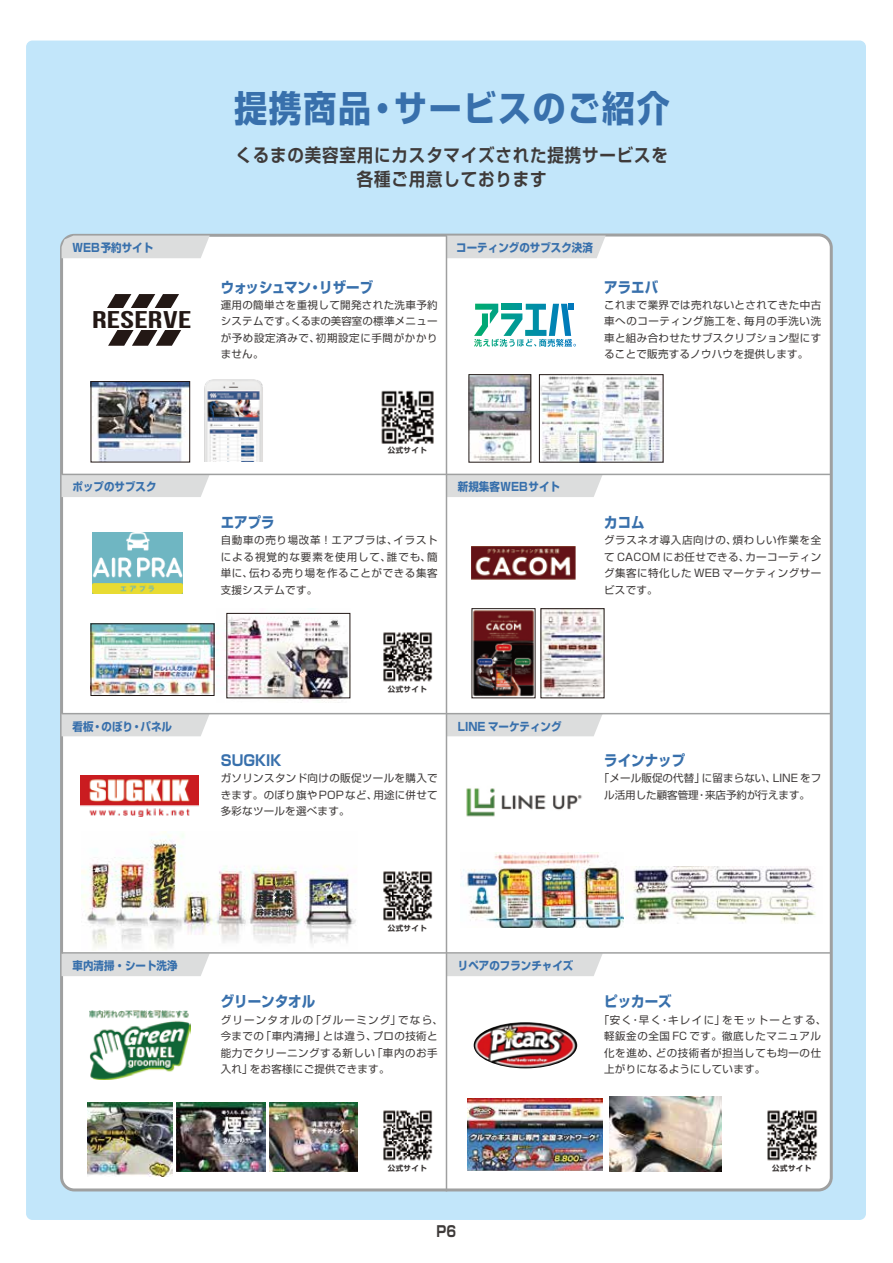
<style>
.page{position:relative;width:893px;height:1263px;background:#fff}
.page>*{position:absolute;margin:0;border:0;box-sizing:border-box;transform-origin:0 0}
.t1{font:700 36.3px "Shin Go Pr 5";letter-spacing:.05em;color:#3870ac;scale:.91 1}
.t2{font:24.15px "Bebas Neue";letter-spacing:.01em;color:#231815;scale:1.5 1}
.t3{font:700 18.15px/24px "Shin Go Pr 5 De";letter-spacing:.05em;color:#3e3a39;text-align:center;scale:.91 1}
.t4{font:700 15px "Shin Go Pr 5";color:#3e3a39;scale:.8 1}
.t5{font:700 14.85px "Shin Go Pr 5";color:#3870ac;scale:.91 1}
.t6{font:700 11.55px "Shin Go Pr 5";color:#3870ac;scale:.91 1}
.t7{font:10.5px/16.5px "Shin Go Pr 5";letter-spacing:.035em;color:#3e3a39;text-align:justify}
.t8{font:10.5px/16.5px "Shin Go Pr 5";letter-spacing:.055em;color:#3e3a39}
.t9{font:10.5px/16.5px "Shin Go Pr 5";color:#3e3a39;text-align:center}
.t10{font:700 7.5px "Shin Go Pr 5";letter-spacing:.05em;color:#3e3a39}
</style>
<div class="page">
<div style="left:26px;top:41px;width:840px;height:1179px;background:#c2e6fa;border-radius:6px"></div>
<div style="left:60px;top:233px;width:773px;height:959px;background:#fff"></div>
<div style="left:62px;top:954px;width:148px;height:22px;background:#dcdddd"></div>
<svg style="left:62px;top:714px;width:148px;height:22px;background:#dbdcdc"></svg>
<svg style="left:62px;top:475px;width:148px;height:22px;background:#dcdddd"></svg>
<div style="left:62px;top:236px;width:148px;height:22px;background:#dcdddd"></div>
<div style="left:447px;top:954px;width:156px;height:22px;background:#dcdddd"></div>
<svg style="left:447px;top:714px;width:156px;height:22px;background:#dbdcdc"></svg>
<svg style="left:447px;top:475px;width:156px;height:22px;background:#dcdddd"></svg>
<div style="left:447px;top:236px;width:159px;height:22px;background:#dcdddd"></div>
<img style="left:216px;top:608px;width:134px;height:95px">
<img style="left:93px;top:532px;width:90px;height:61px">
<svg style="left:474px;top:304px;width:102px;height:43px;background:#95d1d5"></svg>
<img style="left:474px;top:1022px;width:103px;height:46px">
<img style="left:89px;top:1011px;width:102px;height:69px">
<img style="left:471px;top:546px;width:104px;height:33px">
<img style="left:465px;top:780px;width:128px;height:41px">
<hr style="left:446px;top:236px;width:1px;height:955px;background:#9fa0a0">
<hr style="left:62px;top:713px;width:769px;height:1px;background:#9fa0a0">
<hr style="left:62px;top:474px;width:769px;height:1px;background:#9fa0a0">
<hr style="left:62px;top:952px;width:769px;height:2px;background:#9fa0a0">
<img style="left:81px;top:775px;width:118px;height:42px">
<img style="left:377px;top:387px;width:61px;height:60px">
<img style="left:377px;top:626px;width:61px;height:61px">
<img style="left:377px;top:865px;width:61px;height:61px">
<img style="left:377px;top:1105px;width:61px;height:60px">
<img style="left:761px;top:1105px;width:61px;height:60px">
<img style="left:625px;top:866px;width:198px;height:57px">
<img style="left:81px;top:831px;width:277px;height:120px">
<img style="left:461px;top:852px;width:163px;height:75px">
<img style="left:87px;top:1102px;width:85px;height:74px">
<img style="left:269px;top:1102px;width:89px;height:69px">
<img style="left:177px;top:1102px;width:88px;height:69px">
<img style="left:610px;top:1097px;width:111px;height:74px">
<img style="left:93px;top:626px;width:119px;height:68px">
<img style="left:468px;top:1098px;width:135px;height:73px">
<img style="left:93px;top:383px;width:95px;height:77px">
<img style="left:200px;top:379px;width:65px;height:82px">
<img style="left:474px;top:610px;width:59px;height:86px">
<img style="left:543px;top:610px;width:59px;height:86px">
<img style="left:471px;top:376px;width:58px;height:84px">
<div style="left:469px;top:374px;width:62px;height:88px;border:1px solid #221815"></div>
<div style="left:91px;top:381px;width:99px;height:81px;border:1px solid #221815"></div>
<div style="left:91px;top:624px;width:123px;height:72px;border:1px solid #221815"></div>
<div style="left:227px;top:613px;width:123px;height:85px;border:1px solid #221815"></div>
<img style="left:541px;top:376px;width:120px;height:84px">
<div style="left:539px;top:374px;width:124px;height:88px;border:1px solid #221815"></div>
<svg style="left:104px;top:294px;width:75px;height:15px"></svg>
<svg style="left:108px;top:330px;width:75px;height:16px"></svg>
<div style="left:88px;top:309px;width:109px;height:21px;background:#fff"></div>
<p class="t6" style="left:73px;top:239px;width:90px">WEB予約サイト</p>
<h2 class="t2" style="left:92px;top:306px;width:68px">RESERVE</h2>
<h1 class="t1" style="left:234px;top:79px;width:480px">提携商品・サービスのご紹介</h1>
<h3 class="t3" style="left:235px;top:142px;width:477px">くるまの美容室用にカスタマイズされた提携サービスを各種ご用意しております</h3>
<h3 class="t5" style="left:221px;top:275px;width:169px">ウォッシュマン・リザーブ</h3>
<p class="t7" style="left:221px;top:295px;width:218px">運用の簡単さを重視して開発された洗車予約システムです。くるまの美容室の標準メニューが予め設定済みで、初期設定に手間がかかりません。</p>
<p class="t6" style="left:456px;top:239px;width:151px">コーティングのサブスク決済</p>
<h3 class="t5" style="left:604px;top:275px;width:61px">アラエバ</h3>
<p class="t7" style="left:604px;top:295px;width:218px">これまで業界では売れないとされてきた中古車へのコーティング施工を、毎月の手洗い洗車と組み合わせたサブスクリプション型にすることで販売するノウハウを提供します。</p>
<p class="t6" style="left:73px;top:478px;width:94px">ポップのサブスク</p>
<p class="t10" style="left:388px;top:444px;width:40px">公式サイト</p>
<h3 class="t5" style="left:221px;top:511px;width:61px">エアプラ</h3>
<p class="t7" style="left:221px;top:531px;width:219px">自動車の売り場改革！エアプラは、イラストによる視覚的な要素を使用して、誰でも、簡単に、伝わる売り場を作ることができる集客支援システムです。</p>
<p class="t6" style="left:458px;top:478px;width:114px">新規集客WEBサイト</p>
<h3 class="t5" style="left:604px;top:511px;width:46px">カコム</h3>
<p class="t7" style="left:604px;top:531px;width:218px">グラスネオ導入店向けの、煩わしい作業を全て CACOM にお任せできる、カーコーティング集客に特化した WEB マーケティングサービスです。</p>
<p class="t6" style="left:73px;top:717px;width:111px">看板・のぼり・パネル</p>
<p class="t10" style="left:388px;top:683px;width:40px">公式サイト</p>
<h3 class="t5" style="left:221px;top:749px;width:68px">SUGKIK</h3>
<p class="t7" style="left:221px;top:769px;width:218px">ガソリンスタンド向けの販促ツールを購入できます。のぼり旗やPOPなど、用途に併せて多彩なツールを選べます。</p>
<p class="t6" style="left:458px;top:717px;width:115px">LINE マーケティング</p>
<h3 class="t5" style="left:604px;top:749px;width:91px">ラインナップ</h3>
<p class="t9" style="left:599px;top:769px;width:224px">「メール販促の代替」に留まらない、LINE をフル活用した顧客管理・来店予約が行えます。</p>
<p class="t6" style="left:73px;top:957px;width:117px">車内清掃・シート洗浄</p>
<p class="t10" style="left:388px;top:922px;width:40px">公式サイト</p>
<h3 class="t5" style="left:221px;top:990px;width:105px">グリーンタオル</h3>
<p class="t8" style="left:221px;top:1010px;width:224px">グリーンタオルの「グルーミング」でなら、今までの「車内清掃」とは違う、プロの技術と能力でクリーニングする新しい「車内のお手入れ」をお客様にご提供できます。</p>
<p class="t6" style="left:458px;top:957px;width:128px">リペアのフランチャイズ</p>
<h3 class="t5" style="left:604px;top:990px;width:76px">ピッカーズ</h3>
<p class="t8" style="left:604px;top:1010px;width:224px;text-indent:-5px">「安く・早く・キレイに」をモットーとする、軽鈑金の全国 FC です。徹底したマニュアル化を進め、どの技術者が担当しても均一の仕上がりになるようにしています。</p>
<p class="t10" style="left:388px;top:1162px;width:40px">公式サイト</p>
<p class="t10" style="left:772px;top:1162px;width:40px">公式サイト</p>
<h3 class="t4" style="left:437px;top:1220px;width:26px">P6</h3>
</div>
